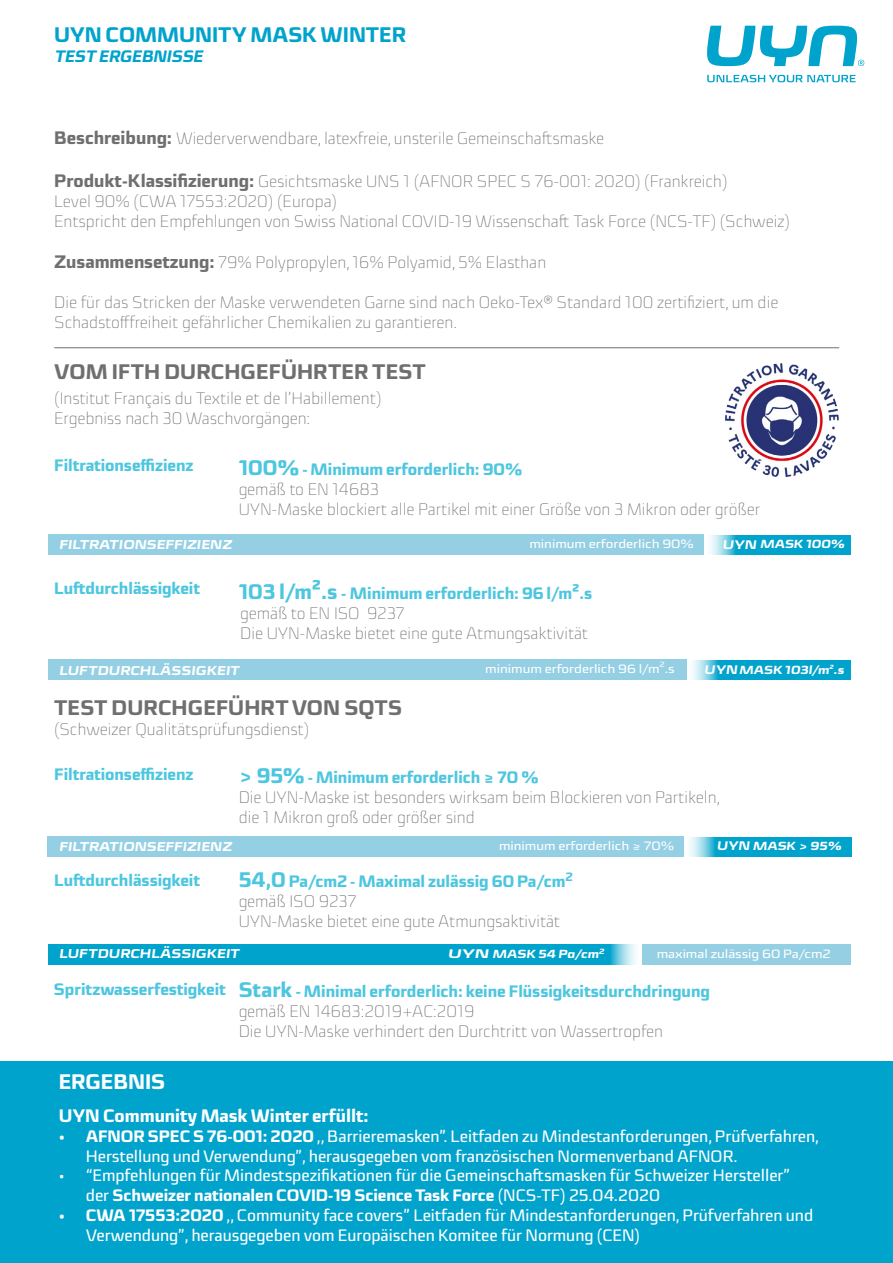
<style>
.page{position:relative;width:893px;height:1263px;background:#fff}
.page>*{position:absolute;margin:0;border:0;box-sizing:border-box;transform-origin:0 0}
.t1{font:21px "Sica Regular 3";letter-spacing:.01em;color:#706f6f}
.t2{font:21px "Sica Regular 3";color:#00a3cc}
.t3{font:21px "Sica Regular 3";color:#fff}
.t4{font:18px "Sica Regular 3";color:#fff}
.t5{font:200 16.5px/19.8px "Sica";color:#706f6f}
.t6{font:16.5px/19.8px "Sica Regular 2";color:#fff}
.t7{font:16.5px "Sica Regular 3";color:#4dc6df}
.t8{font:16.5px "Sica Regular 3";color:#fff}
.t9{font:italic 16.5px "Sica Regular 3";color:#00a3cc}
.t10{font:italic 800 12.75px "Sica Expanded";letter-spacing:.01em;color:#fff}
.t11{font:12px "Sica Expanded 5";color:#fff}
.t12{font:italic 800 11.7px "Sica Expanded";color:#fff}
.t13{font:7.5px "Sica Expanded 5";color:#fff}
.s1{font-family:"Sica Regular 3";font-weight:400;font-size:18px}
.s2{font-size:21px}
.s3{font-size:12.3px}
.s4{font-family:"Sica Regular 3"}
.s5{font-family:"Sica Regular 2"}
</style>
<div class="page">
<hr style="left:54px;top:347px;width:785px;height:1px;background:#706f6f">
<svg style="left:707px;top:26px;width:157px;height:56px"></svg>
<div style="left:0;top:1061px;width:893px;height:202px;background:#00a3cc"></div>
<img style="left:725px;top:363px;width:114px;height:114px;border-radius:57px">
<div style="left:47px;top:836px;width:637px;height:20px;background:#94cfe3"></div>
<svg style="left:690px;top:837px;width:161px;height:19px;background:#17abd0"></svg>
<div style="left:48px;top:660px;width:638px;height:20px;background:#94cfe3"></div>
<svg style="left:686px;top:660px;width:165px;height:20px;background:#20aed2"></svg>
<div style="left:642px;top:944px;width:209px;height:20px;background:#94cfe3"></div>
<div style="left:48px;top:944px;width:594px;height:20px;background:#00a3cc"></div>
<div style="left:48px;top:534px;width:656px;height:21px;background:#94cfe3"></div>
<svg style="left:710px;top:535px;width:141px;height:20px;background:#1bacd1"></svg>
<p class="t2" style="left:54px;top:19px;width:354px">UYN COMMUNITY MASK WINTER</p>
<p class="t9" style="left:54px;top:44px;width:154px">TEST ERGEBNISSE</p>
<p class="t5" style="left:54px;top:128px;width:551px"><span class="s1">Beschreibung:</span> Wiederverwendbare, latexfreie, unsterile Gemeinschaftsmaske</p>
<p class="t5" style="left:54px;top:171px;width:737px"><span class="s1">Produkt-Klassifizierung:</span> Gesichtsmaske UNS 1 (AFNOR SPEC S 76-001: 2020) (Frankreich)<br>Level 90% (CWA 17553:2020) (Europa)<br>Entspricht den Empfehlungen von Swiss National COVID-19 Wissenschaft Task Force (NCS-TF) (Schweiz)</p>
<p class="t5" style="left:54px;top:252px;width:493px"><span class="s1">Zusammensetzung:</span> 79% Polypropylen, 16% Polyamid, 5% Elasthan</p>
<p class="t5" style="left:54px;top:292px;width:726px">Die für das Stricken der Maske verwendeten Garne sind nach Oeko-Tex® Standard 100 zertifiziert, um die<br>Schadstofffreiheit gefährlicher Chemikalien zu garantieren.</p>
<p class="t1" style="left:54px;top:356px;width:373px">VOM IFTH DURCHGEFÜHRTER TEST</p>
<p class="t5" style="left:54px;top:388px;width:329px">(Institut Français du Textile et de l’Habillement)<br>Ergebniss nach 30 Waschvorgängen:</p>
<p class="t7" style="left:54px;top:453px;width:141px">Filtrationseffizienz</p>
<p class="t7" style="left:239px;top:457px;width:285px"><span class="s2">100%</span> - Minimum erforderlich: 90%</p>
<p class="t5" style="left:239px;top:479px;width:523px">gemäß to EN 14683<br>UYN-Maske blockiert alle Partikel mit einer Größe von 3 Mikron oder größer</p>
<p class="t10" style="left:60px;top:535px;width:174px">FILTRATIONSEFFIZIENZ</p>
<p class="t11" style="left:529px;top:535px;width:166px">minimum erforderlich 90%</p>
<p class="t12" style="left:723px;top:535px;width:124px"><span class="s3">UYN</span> MASK 100%</p>
<p class="t7" style="left:54px;top:576px;width:148px">Luftdurchlässigkeit</p>
<p class="t7" style="left:239px;top:581px;width:355px"><span class="s2">103 l/m².s</span> - Minimum erforderlich: 96 l/m².s</p>
<p class="t5" style="left:240px;top:603px;width:350px">gemäß to EN ISO 9237<br>Die UYN-Maske bietet eine gute Atmungsaktivität</p>
<p class="t10" style="left:60px;top:661px;width:182px">LUFTDURCHLÄSSIGKEIT</p>
<p class="t1" style="left:54px;top:692px;width:349px">TEST DURCHGEFÜHRT VON SQTS</p>
<p class="t5" style="left:54px;top:719px;width:257px">(Schweizer Qualitätsprüfungsdienst)</p>
<p class="t13" style="left:660px;top:659px;width:7px">2</p>
<p class="t11" style="left:485px;top:660px;width:191px">minimum erforderlich 96 l/m .s</p>
<p class="t12" style="left:705px;top:661px;width:141px"><span class="s3">UYN</span> MASK 103l/m<sup>2</sup>.s</p>
<p class="t7" style="left:54px;top:761px;width:141px">Filtrationseffizienz</p>
<p class="t7" style="left:239px;top:765px;width:301px"><span class="s2">&gt; 95%</span> - Minimum erforderlich ≥ 70 %</p>
<p class="t5" style="left:239px;top:787px;width:483px">Die UYN-Maske ist besonders wirksam beim Blockieren von Partikeln, die 1 Mikron groß oder größer sind</p>
<p class="t10" style="left:60px;top:837px;width:174px">FILTRATIONSEFFIZIENZ</p>
<p class="t11" style="left:499px;top:837px;width:177px">minimum erforderlich ≥ 70%</p>
<p class="t7" style="left:54px;top:868px;width:148px">Luftdurchlässigkeit</p>
<p class="t7" style="left:239px;top:869px;width:336px"><span class="s2">54,0</span> Pa/cm2 - Maximal zulässig 60 Pa/cm<sup>2</sup></p>
<p class="t5" style="left:239px;top:891px;width:323px">gemäß ISO 9237<br>UYN-Maske bietet eine gute Atmungsaktivität</p>
<p class="t12" style="left:717px;top:837px;width:126px"><span class="s3">UYN</span> MASK &gt; 95%</p>
<p class="t10" style="left:60px;top:944px;width:182px">LUFTDURCHLÄSSIGKEIT</p>
<p class="t12" style="left:448px;top:945px;width:158px"><span class="s3">UYN</span> MASK 54 Pa/cm<sup>2</sup></p>
<p class="t11" style="left:657px;top:945px;width:176px">maximal zulässig 60 Pa/cm2</p>
<p class="t7" style="left:54px;top:977px;width:174px">Spritzwasserfestigkeit</p>
<p class="t3" style="left:59px;top:1066px;width:108px">ERGEBNIS</p>
<p class="t7" style="left:239px;top:979px;width:473px"><span class="s2">Stark</span> - Minimal erforderlich: keine Flüssigkeitsdurchdringung</p>
<p class="t5" style="left:239px;top:1001px;width:426px">gemäß EN 14683:2019+AC:2019<br>Die UYN-Maske verhindert den Durchtritt von Wassertropfen</p>
<p class="t4" style="left:59px;top:1102px;width:311px">UYN Community Mask Winter erfüllt:</p>
<p class="t6" style="left:86px;top:1126px;width:735px;text-indent:-27px"><span class="s4">• AFNOR SPEC S 76-001: 2020</span> ,, Barrieremasken”. Leitfaden zu Mindestanforderungen, Prüfverfahren,<br>Herstellung und Verwendung”, herausgegeben vom französischen Normenverband AFNOR.</p>
<p class="t6" style="left:59px;top:1165px;width:733px">• “Empfehlungen für Mindestspezifikationen für die Gemeinschaftsmasken für Schweizer Hersteller”</p>
<p class="t8" style="left:86px;top:1183px;width:576px"><span class="s5">der</span> Schweizer nationalen COVID-19 Science Task Force <span class="s5">(NCS-TF) 25.04.2020</span></p>
<p class="t6" style="left:86px;top:1205px;width:729px;text-indent:-27px"><span class="s4">• CWA 17553:2020</span> ,, Community face covers” Leitfaden für Mindestanforderungen, Prüfverfahren und<br>Verwendung”, herausgegeben vom Europäischen Komitee für Normung (CEN)</p>
</div>
